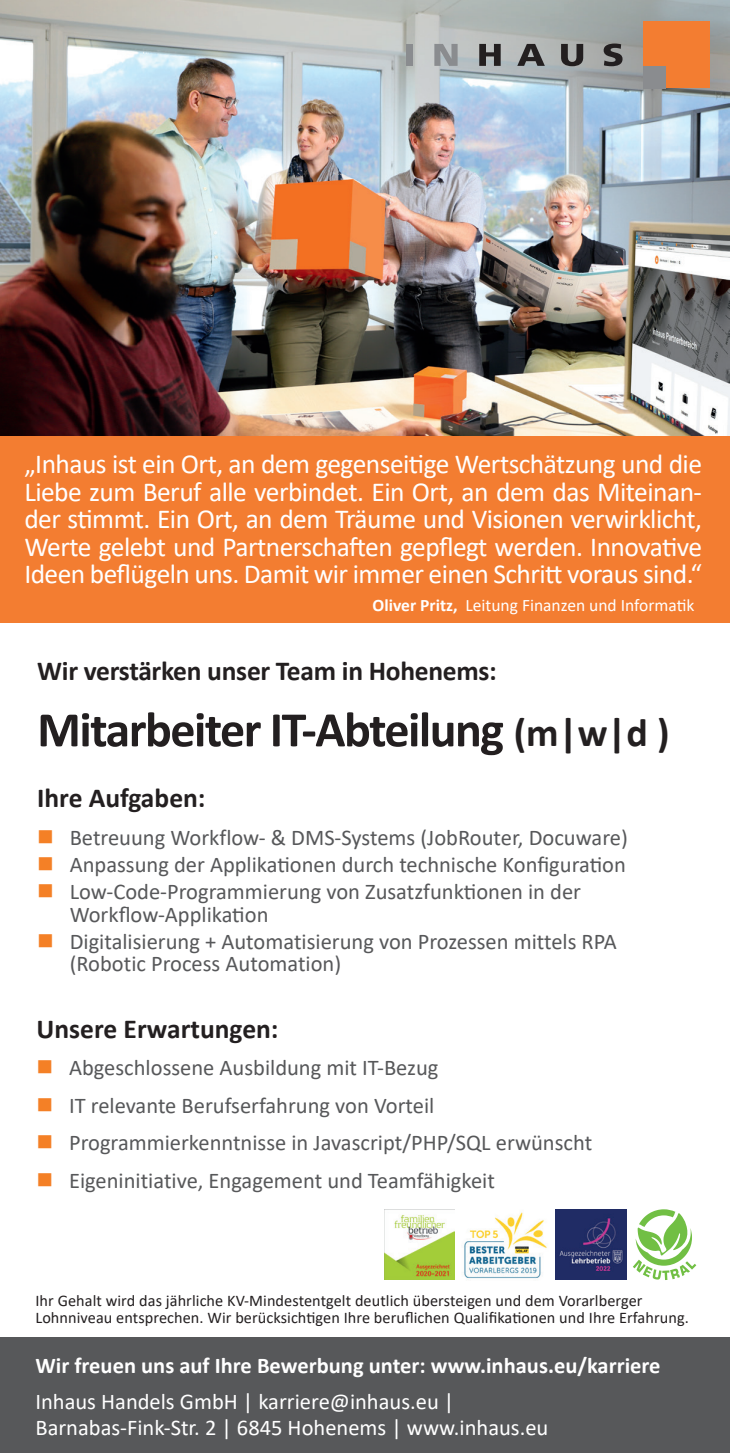
<style>
.page{position:relative;width:730px;height:1453px;background:#fff}
.page>*{position:absolute;margin:0;border:0;box-sizing:border-box;transform-origin:0 0}
.t1{font:700 50px "Calibri";letter-spacing:-.03em;color:#231f20}
.t2{font:27.5px/27.5px "Calibri";letter-spacing:-.02em;color:#fff;text-align:justify}
.t3{font:700 27.5px "Calibri";letter-spacing:-.01em;color:#231f20}
.t4{font:22.5px/22.5px "Calibri";color:#57585a}
.t5{font:22.5px/25.8px "Calibri";color:#fff}
.t6{font:700 22.5px "Calibri";color:#fff}
.t7{font:17.5px "Calibri";color:#fff}
.t8{font:16.25px/17.5px "Calibri";letter-spacing:.005em;color:#231f20}
.s1{font-weight:700}
.s2{font-size:40px}
.s3{color:#f48026}
</style>
<div class="page">
<img style="left:0;top:0;width:729px;height:436px">
<div style="left:643px;top:21px;width:67px;height:67px;background:#f37d31"></div>
<div style="left:643px;top:66px;width:22px;height:22px;background:#8a8c8f"></div>
<div style="left:406px;top:44px;width:6px;height:22px;background:#8a8c8f"></div>
<svg style="left:434px;top:44px;width:24px;height:22px"></svg>
<svg style="left:479px;top:44px;width:22px;height:22px"></svg>
<svg style="left:517px;top:44px;width:28px;height:22px"></svg>
<svg style="left:561px;top:44px;width:22px;height:22px"></svg>
<svg style="left:604px;top:44px;width:18px;height:22px"></svg>
<div style="left:0;top:436px;width:730px;height:187px;background:#f37d31"></div>
<div style="left:0;top:1337px;width:730px;height:116px;background:#57585a"></div>
<img style="left:556px;top:1209px;width:70px;height:71px">
<img style="left:464px;top:1212px;width:83px;height:67px">
<img style="left:384px;top:1209px;width:71px;height:71px">
<svg style="left:633px;top:1209px;width:63px;height:71px"></svg>
<p class="t2" style="left:24px;top:449px;width:679px">„Inhaus ist ein Ort, an dem gegenseitige Wertschätzung und die Liebe zum Beruf alle verbindet. Ein Ort, an dem das Miteinan&shy;der stimmt. Ein Ort, an dem Träume und Visionen verwirklicht, Werte gelebt und Partnerschaften gepflegt werden. Innovative Ideen beflügeln uns. Damit wir immer einen Schritt voraus sind.“</p>
<p class="t7" style="left:373px;top:593px;width:323px"><span class="s1">Oliver Pritz,</span> Leitung Finanzen und Informatik</p>
<p class="t3" style="left:37px;top:651px;width:461px">Wir verstärken unser Team in Hohenems:</p>
<h1 class="t1" style="left:37px;top:694px;width:634px">Mitarbeiter IT-Abteilung <span class="s2">(m|w|d )</span></h1>
<p class="t3" style="left:37px;top:779px;width:170px">Ihre Aufgaben:</p>
<p class="t4" style="left:37px;top:825px;width:592px"><span class="s3">■</span> Betreuung Workflow- &amp; DMS-Systems (JobRouter, Docuware)</p>
<p class="t4" style="left:37px;top:852px;width:590px"><span class="s3">■</span> Anpassung der Applikationen durch technische Konfiguration</p>
<p class="t4" style="left:70px;top:880px;width:513px;text-indent:-32px"><span class="s3">■</span> Low-Code-Programmierung von Zusatzfunktionen in der<br>Workflow-Applikation</p>
<p class="t4" style="left:70px;top:929px;width:549px;text-indent:-32px"><span class="s3">■</span> Digitalisierung + Automatisierung von Prozessen mittels RPA (Robotic Process Automation)</p>
<p class="t3" style="left:37px;top:1009px;width:243px">Unsere Erwartungen:</p>
<p class="t4" style="left:37px;top:1056px;width:403px"><span class="s3">■</span> Abgeschlossene Ausbildung mit IT-Bezug</p>
<p class="t4" style="left:37px;top:1093px;width:399px"><span class="s3">■</span> IT relevante Berufserfahrung von Vorteil</p>
<p class="t4" style="left:37px;top:1131px;width:557px"><span class="s3">■</span> Programmierkenntnisse in Javascript/PHP/SQL erwünscht</p>
<p class="t4" style="left:37px;top:1168px;width:460px"><span class="s3">■</span> Eigeninitiative, Engagement und Teamfähigkeit</p>
<p class="t8" style="left:35px;top:1291px;width:655px">Ihr Gehalt wird das jährliche KV-Mindestentgelt deutlich übersteigen und dem Vorarlberger<br>Lohnniveau entsprechen. Wir berücksichtigen Ihre beruflichen Qualifikationen und Ihre Erfahrung.</p>
<p class="t6" style="left:35px;top:1349px;width:627px">Wir freuen uns auf Ihre Bewerbung unter: www.inhaus.eu/karriere</p>
<p class="t5" style="left:35px;top:1388px;width:514px">Inhaus Handels GmbH | karriere@inhaus.eu |<br>Barnabas-Fink-Str. 2 | 6845 Hohenems | www.inhaus.eu</p>
</div>
